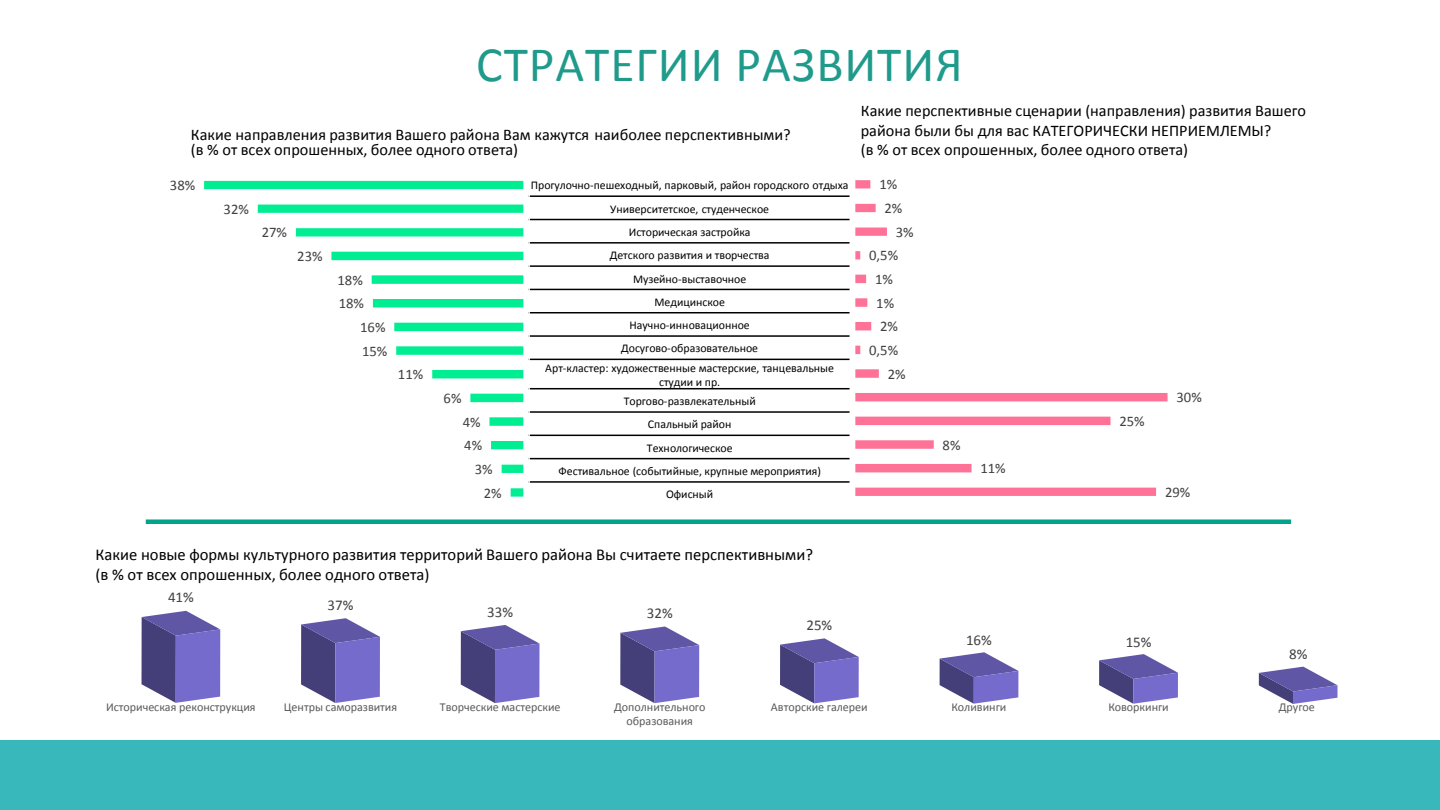
<style>
.page{position:relative;width:1440px;height:810px;background:#fff}
.page>*{position:absolute;margin:0;border:0;box-sizing:border-box;transform-origin:0 0}
.t1{font:49.8px "Calibri";letter-spacing:.02em;color:#1f9a8b}
.t2{font:16.65px/19.8px "Calibri";color:#000}
.t3{font:16.2px/19.5px "Calibri";color:#000}
.t4{font:15px "Calibri";color:#404040}
.t5{font:14.7px "Calibri";color:#404040}
.t6{font:12.15px/14.9px "Calibri";color:#595959;text-align:center}
.t7{font:11.85px/23.4px "Calibri";color:#000;text-align:center}
</style>
<div class="page">
<hr style="left:528px;top:195px;width:323px;height:2px;background:#000">
<hr style="left:528px;top:219px;width:323px;height:1px;background:#000">
<hr style="left:528px;top:242px;width:323px;height:2px;background:#000">
<hr style="left:528px;top:265px;width:323px;height:2px;background:#000">
<hr style="left:528px;top:289px;width:323px;height:1px;background:#000">
<hr style="left:528px;top:312px;width:323px;height:1px;background:#000">
<hr style="left:528px;top:335px;width:323px;height:2px;background:#000">
<hr style="left:528px;top:359px;width:323px;height:1px;background:#000">
<hr style="left:528px;top:388px;width:323px;height:1px;background:#000">
<hr style="left:528px;top:411px;width:323px;height:2px;background:#000">
<hr style="left:528px;top:435px;width:323px;height:1px;background:#000">
<hr style="left:528px;top:458px;width:323px;height:1px;background:#000">
<hr style="left:528px;top:481px;width:323px;height:2px;background:#000">
<hr style="left:528px;top:171px;width:2px;height:335px;background:#fff">
<hr style="left:850px;top:171px;width:1px;height:335px;background:#fff">
<svg style="left:204px;top:181px;width:319px;height:316px"></svg>
<svg style="left:855px;top:180px;width:313px;height:316px"></svg>
<svg style="left:1259px;top:667px;width:78px;height:37px"></svg>
<svg style="left:1099px;top:654px;width:79px;height:50px"></svg>
<svg style="left:940px;top:652px;width:78px;height:52px"></svg>
<svg style="left:780px;top:638px;width:79px;height:65px"></svg>
<svg style="left:620px;top:627px;width:79px;height:76px;background:#7771b4"></svg>
<svg style="left:461px;top:625px;width:78px;height:78px;background:#7670b3"></svg>
<svg style="left:301px;top:618px;width:79px;height:85px;background:#766fb3"></svg>
<svg style="left:142px;top:611px;width:78px;height:92px;background:#746db2"></svg>
<div style="left:146px;top:519px;width:1145px;height:5px;background:#00a48b"></div>
<div style="left:0;top:741px;width:1440px;height:69px;background:#39b8bb"></div>
<h1 class="t1" style="left:476px;top:33px;width:488px">СТРАТЕГИИ РАЗВИТИЯ</h1>
<h3 class="t3" style="left:191px;top:128px;width:601px;line-height:14.9px">Какие направления развития Вашего района Вам кажутся наиболее перспективными? (в % от всех опрошенных, более одного ответа)</h3>
<p class="t5" style="left:170px;top:176px;width:27px">38%</p>
<p class="t5" style="left:224px;top:199px;width:27px">32%</p>
<p class="t5" style="left:262px;top:223px;width:27px">27%</p>
<p class="t5" style="left:297px;top:247px;width:27px">23%</p>
<p class="t5" style="left:338px;top:270px;width:27px">18%</p>
<p class="t5" style="left:339px;top:294px;width:27px">18%</p>
<p class="t5" style="left:360px;top:318px;width:27px">16%</p>
<p class="t5" style="left:362px;top:341px;width:27px">15%</p>
<p class="t5" style="left:398px;top:365px;width:27px">11%</p>
<p class="t5" style="left:444px;top:389px;width:19px">6%</p>
<p class="t5" style="left:463px;top:412px;width:19px">4%</p>
<p class="t5" style="left:464px;top:436px;width:19px">4%</p>
<p class="t5" style="left:475px;top:460px;width:19px">3%</p>
<p class="t5" style="left:484px;top:483px;width:19px">2%</p>
<p class="t7" style="left:531px;top:173px;width:319px">Прогулочно-пешеходный, парковый, район городского отдыха<br>Университетское, студенческое<br>Историческая застройка<br>Детского развития и творчества<br>Музейно-выставочное<br>Медицинское<br>Научно-инновационное<br>Досугово-образовательное</p>
<p class="t7" style="left:545px;top:361px;width:290px;line-height:14.1px">Арт-кластер: художественные мастерские, танцевальные студии и пр.</p>
<p class="t7" style="left:559px;top:390px;width:264px">Торгово-развлекательный<br>Спальный район<br>Технологическое<br>Фестивальное (событийные, крупные мероприятия)<br>Офисный</p>
<h3 class="t3" style="left:861px;top:101px;width:447px">Какие перспективные сценарии (направления) развития Вашего района были бы для вас КАТЕГОРИЧЕСКИ НЕПРИЕМЛЕМЫ?<br>(в % от всех опрошенных, более одного ответа)</h3>
<p class="t5" style="left:879px;top:175px;width:19px">1%</p>
<p class="t5" style="left:885px;top:199px;width:19px">2%</p>
<p class="t5" style="left:896px;top:222px;width:19px">3%</p>
<p class="t5" style="left:869px;top:246px;width:31px">0,5%</p>
<p class="t5" style="left:875px;top:270px;width:19px">1%</p>
<p class="t5" style="left:876px;top:293px;width:19px">1%</p>
<p class="t5" style="left:880px;top:317px;width:19px">2%</p>
<p class="t5" style="left:869px;top:341px;width:31px">0,5%</p>
<p class="t5" style="left:888px;top:364px;width:19px">2%</p>
<p class="t5" style="left:1176px;top:388px;width:27px">30%</p>
<p class="t5" style="left:1119px;top:412px;width:27px">25%</p>
<p class="t5" style="left:943px;top:435px;width:19px">8%</p>
<p class="t5" style="left:980px;top:459px;width:27px">11%</p>
<p class="t5" style="left:1165px;top:483px;width:27px">29%</p>
<h2 class="t2" style="left:95px;top:545px;width:719px">Какие новые формы культурного развития территорий Вашего района Вы считаете перспективными? (в % от всех опрошенных, более одного ответа)</h2>
<p class="t4" style="left:168px;top:588px;width:27px">41%</p>
<p class="t4" style="left:328px;top:596px;width:27px">37%</p>
<p class="t4" style="left:487px;top:602px;width:27px">33%</p>
<p class="t4" style="left:647px;top:604px;width:27px">32%</p>
<p class="t4" style="left:806px;top:616px;width:27px">25%</p>
<p class="t4" style="left:966px;top:630px;width:27px">16%</p>
<p class="t4" style="left:1126px;top:632px;width:27px">15%</p>
<p class="t4" style="left:1289px;top:645px;width:20px">8%</p>
<p class="t6" style="left:106px;top:699px;width:151px">Историческая реконструкция</p>
<p class="t6" style="left:284px;top:699px;width:115px">Центры саморазвития</p>
<p class="t6" style="left:440px;top:699px;width:122px">Творческие мастерские</p>
<p class="t6" style="left:614px;top:699px;width:93px">Дополнительного образования</p>
<p class="t6" style="left:771px;top:699px;width:98px">Авторские галереи</p>
<p class="t6" style="left:951px;top:699px;width:56px">Коливинги</p>
<p class="t6" style="left:1108px;top:699px;width:62px">Коворкинги</p>
<p class="t6" style="left:1279px;top:699px;width:37px">Другое</p>
</div>
